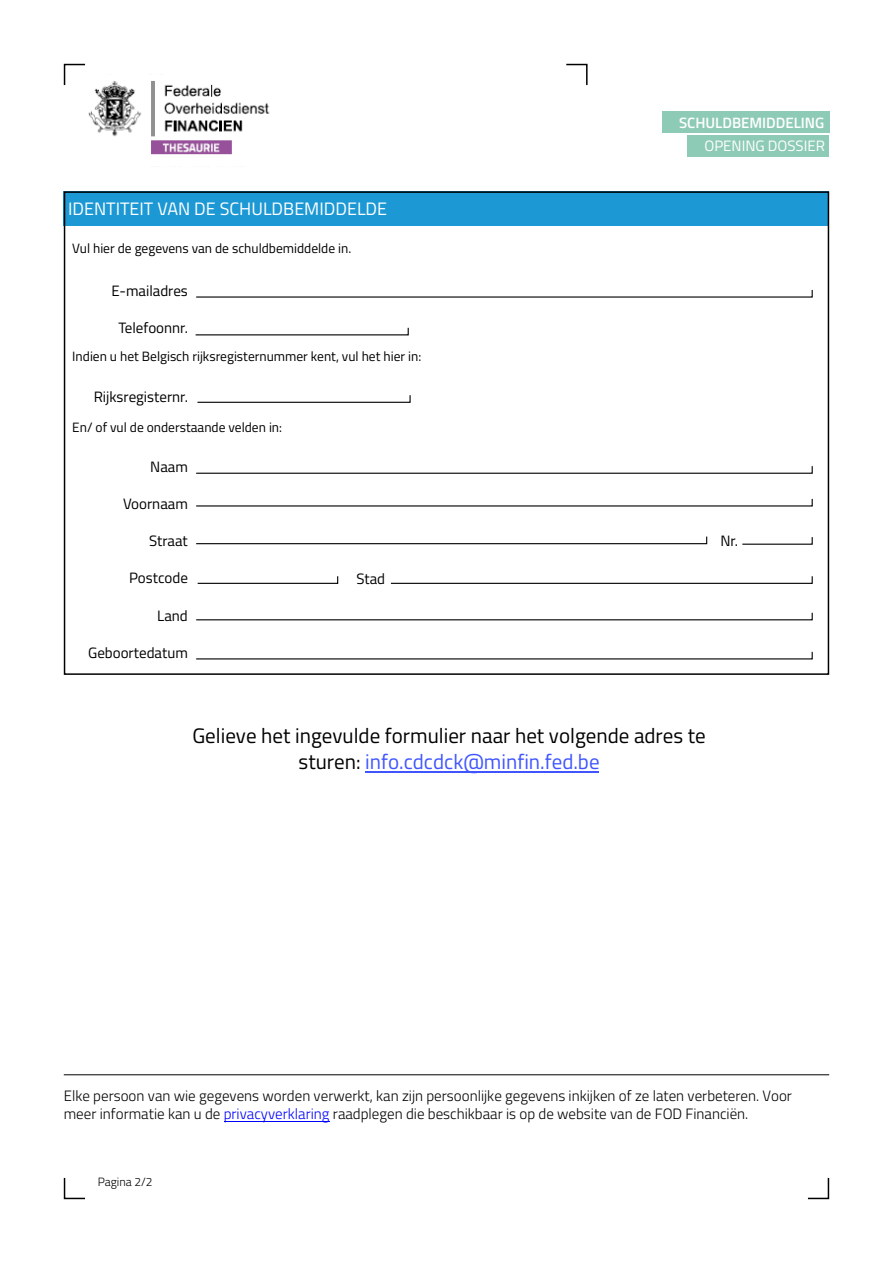
<style>
.page{position:relative;width:893px;height:1263px;background:#fff}
.page>*{position:absolute;margin:0;border:0;box-sizing:border-box;transform-origin:0 0}
.t1{font:21px/25.2px "Titillium";color:#000;text-align:center}
.t2{font:18px "Titillium";color:#fff}
.t3{font:300 15px/17.7px "Titillium";color:#000}
.t4{font:15px "Titillium";color:#000}
.t5{font:600 15px "Titillium";color:#fff}
.t6{font:15px "Titillium";color:#fff}
.t7{font:13.5px "Titillium";color:#000}
.t8{font:300 12px "Titillium";color:#000}
.s1{color:#4055ff}
.s2{color:#00f}
</style>
<div class="page">
<svg style="left:63px;top:63px;width:23px;height:23px"></svg>
<svg style="left:566px;top:63px;width:22px;height:23px"></svg>
<svg style="left:63px;top:1177px;width:23px;height:23px"></svg>
<svg style="left:807px;top:1177px;width:23px;height:23px"></svg>
<div style="left:687px;top:135px;width:142px;height:21px;background:#8ecbb6"></div>
<div style="left:662px;top:112px;width:167px;height:21px;background:#8ecbb6"></div>
<hr style="left:64px;top:1074px;width:765px;height:1px;background:#000">
<div style="left:64px;top:191px;width:765px;height:34px;background:#1c98d5"></div>
<div style="left:64px;top:191px;width:765px;height:484px;border:2px solid #000"></div>
<svg style="left:197px;top:576px;width:142px;height:8px"></svg>
<svg style="left:390px;top:576px;width:423px;height:8px"></svg>
<svg style="left:742px;top:537px;width:71px;height:8px"></svg>
<svg style="left:196px;top:536px;width:512px;height:9px"></svg>
<svg style="left:196px;top:498px;width:617px;height:9px"></svg>
<svg style="left:196px;top:612px;width:617px;height:9px"></svg>
<svg style="left:196px;top:651px;width:617px;height:9px"></svg>
<svg style="left:197px;top:395px;width:214px;height:8px"></svg>
<svg style="left:195px;top:327px;width:214px;height:9px"></svg>
<svg style="left:196px;top:290px;width:617px;height:8px"></svg>
<svg style="left:196px;top:466px;width:617px;height:8px"></svg>
<hr style="left:366px;top:772px;width:233px;height:1px;background:#4055ff">
<hr style="left:224px;top:1121px;width:106px;height:1px;background:#00f">
<img style="left:88px;top:81px;width:182px;height:74px">
<p class="t5" style="left:679px;top:111px;width:147px">SCHULDBEMIDDELING</p>
<p class="t2" style="left:68px;top:196px;width:321px">IDENTITEIT VAN DE SCHULDBEMIDDELDE</p>
<p class="t7" style="left:72px;top:238px;width:281px">Vul hier de gegevens van de schuldbemiddelde in.</p>
<p class="t4" style="left:112px;top:279px;width:78px">E-mailadres</p>
<p class="t4" style="left:118px;top:317px;width:71px">Telefoonnr.</p>
<p class="t7" style="left:72px;top:347px;width:350px">Indien u het Belgisch rijksregisternummer kent, vul het hier in:</p>
<p class="t4" style="left:94px;top:386px;width:96px">Rijksregisternr.</p>
<p class="t7" style="left:72px;top:417px;width:211px">En/ of vul de onderstaande velden in:</p>
<p class="t4" style="left:150px;top:455px;width:39px">Naam</p>
<p class="t4" style="left:123px;top:493px;width:66px">Voornaam</p>
<p class="t4" style="left:149px;top:530px;width:40px">Straat</p>
<p class="t4" style="left:129px;top:567px;width:60px">Postcode</p>
<p class="t4" style="left:157px;top:604px;width:32px">Land</p>
<p class="t4" style="left:88px;top:641px;width:101px">Geboortedatum</p>
<p class="t4" style="left:357px;top:568px;width:30px">Stad</p>
<p class="t6" style="left:704px;top:135px;width:122px">OPENING DOSSIER</p>
<p class="t4" style="left:720px;top:529px;width:19px">Nr.</p>
<h1 class="t1" style="left:192px;top:722px;width:515px">Gelieve het ingevulde formulier naar het volgende adres te sturen: <span class="s1">info.cdcdck@minfin.fed.be</span></h1>
<p class="t3" style="left:64px;top:1086px;width:730px">Elke persoon van wie gegevens worden verwerkt, kan zijn persoonlijke gegevens inkijken of ze laten verbeteren. Voor meer informatie kan u de <span class="s2">privacyverklaring</span> raadplegen die beschikbaar is op de website van de FOD Financiën.</p>
<p class="t8" style="left:98px;top:1173px;width:56px">Pagina 2/2</p>
</div>
